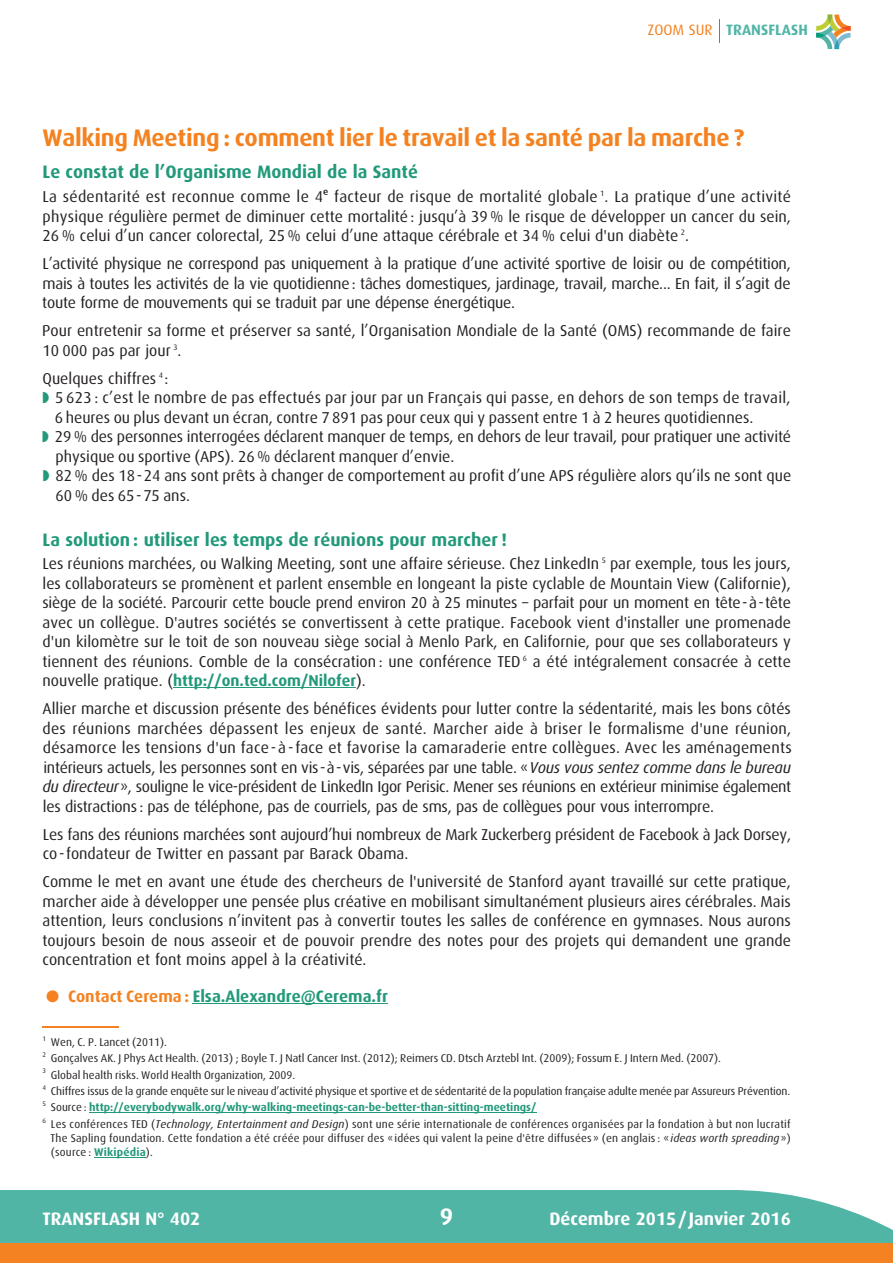
<style>
.page{position:relative;width:893px;height:1263px;background:#fff}
.page>*{position:absolute;margin:0;border:0;box-sizing:border-box;transform-origin:0 0}
.t1{font:700 24px "Dax OT";letter-spacing:-.01em;color:#f58220}
.t2{font:700 24px "Dax OT";color:#fff}
.t3{font:700 18px "Dax OT";color:#22997b}
.t4{font:700 18px "Dax OT";color:#fff}
.t5{font:700 16.5px "Dax OT";color:#22997b}
.t6{font:15.75px/19.5px "Dax OT";color:#231f20;text-align:justify}
.t7{font:700 15px "Dax";color:#51b5a6}
.t8{font:11.25px/14.2px "Dax OT";color:#231f20;text-align:justify}
.t9{font:700 11.25px "Dax OT";color:#22997b}
.t10{font:6.75px "Dax OT";color:#231f20}
.s1{font-family:"Dax OT";font-weight:400;color:#f58220}
.s2{font-family:"Lucida Grande"}
.s3{color:#22997b}
.s4{font-weight:700;color:#22997b}
.s5{font-style:italic}
.s6{color:#f58220}
.s7{font-weight:400;color:#231f20}
</style>
<div class="page">
<div style="left:0;top:1233px;width:893px;height:30px;background:#f58220"></div>
<div style="left:0;top:1190px;width:893px;height:52px;background:#51b5a6"></div>
<svg style="left:719px;top:19px;width:1px;height:23px"></svg>
<svg style="left:816px;top:15px;width:35px;height:34px"></svg>
<hr style="left:173px;top:687px;width:183px;height:1px;background:#22997b">
<hr style="left:193px;top:1003px;width:195px;height:1px;background:#22997b">
<hr style="left:89px;top:1112px;width:447px;height:1px;background:#22997b">
<hr style="left:94px;top:1157px;width:52px;height:1px;background:#22997b">
<hr style="left:43px;top:1026px;width:76px;height:2px;background:#f58220">
<p class="t7" style="left:648px;top:22px;width:161px"><span class="s1">ZOOM SUR</span> TRANSFLASH</p>
<h1 class="t1" style="left:43px;top:129px;width:703px">Walking Meeting : comment lier le travail et la santé par la marche ?</h1>
<p class="t3" style="left:43px;top:166px;width:377px">Le constat de l’Organisme Mondial de la Santé</p>
<p class="t6" style="left:43px;top:189px;width:750px">La sédentarité est reconnue comme le 4<span class="s2">ᵉ</span> facteur de risque de mortalité globale <sup>1</sup>. La pratique d’une activité physique régulière permet de diminuer cette mortalité : jusqu’à 39 % le risque de développer un cancer du sein, 26 % celui d’un cancer colorectal, 25 % celui d’une attaque cérébrale et 34 % celui d'un diabète <sup>2</sup>.</p>
<p class="t6" style="left:42px;top:256px;width:750px">L’activité physique ne correspond pas uniquement à la pratique d’une activité sportive de loisir ou de compétition, mais à toutes les activités de la vie quotidienne : tâches domestiques, jardinage, travail, marche... En fait, il s’agit de toute forme de mouvements qui se traduit par une dépense énergétique.</p>
<p class="t6" style="left:42px;top:323px;width:750px">Pour entretenir sa forme et préserver sa santé, l’Organisation Mondiale de la Santé (OMS) recommande de faire<br>10 000 pas par jour <sup>3</sup>.</p>
<p class="t6" style="left:43px;top:370px;width:127px">Quelques chiffres <sup>4</sup> :</p>
<p class="t6" style="left:43px;top:390px;width:749px"><span class="s3">◗</span> 5 623 : c’est le nombre de pas effectués par jour par un Français qui passe, en dehors de son temps de travail,</p>
<p class="t6" style="left:55px;top:409px;width:700px">6 heures ou plus devant un écran, contre 7 891 pas pour ceux qui y passent entre 1 à 2 heures quotidiennes.</p>
<p class="t6" style="left:42px;top:429px;width:750px"><span class="s3">◗</span> 29 % des personnes interrogées déclarent manquer de temps, en dehors de leur travail, pour pratiquer une activité</p>
<p class="t6" style="left:56px;top:448px;width:400px">physique ou sportive (APS). 26 % déclarent manquer d’envie.</p>
<p class="t6" style="left:43px;top:468px;width:750px"><span class="s3">◗</span> 82 % des 18-24 ans sont prêts à changer de comportement au profit d’une APS régulière alors qu’ils ne sont que</p>
<p class="t6" style="left:56px;top:487px;width:136px">60 % des 65-75 ans.</p>
<p class="t3" style="left:43px;top:533px;width:466px">La solution : utiliser les temps de réunions pour marcher !</p>
<p class="t6" style="left:42px;top:556px;width:750px">Les réunions marchées, ou Walking Meeting, sont une affaire sérieuse. Chez LinkedIn <sup>5</sup> par exemple, tous les jours, les collaborateurs se promènent et parlent ensemble en longeant la piste cyclable de Mountain View (Californie), siège de la société. Parcourir cette boucle prend environ 20 à 25 minutes – parfait pour un moment en tête-à-tête avec un collègue. D'autres sociétés se convertissent à cette pratique. Facebook vient d'installer une promenade d'un kilomètre sur le toit de son nouveau siège social à Menlo Park, en Californie, pour que ses collaborateurs y tiennent des réunions. Comble de la consécration : une conférence TED <sup>6</sup> a été intégralement consacrée à cette nouvelle pratique. (<span class="s4">http://on.ted.com/Nilofer</span>).</p>
<p class="t6" style="left:43px;top:701px;width:751px">Allier marche et discussion présente des bénéfices évidents pour lutter contre la sédentarité, mais les bons côtés des réunions marchées dépassent les enjeux de santé. Marcher aide à briser le formalisme d'une réunion, désamorce les tensions d'un face-à-face et favorise la camaraderie entre collègues. Avec les aménagements intérieurs actuels, les personnes sont en vis-à-vis, séparées par une table. «<span class="s5">Vous vous sentez comme dans le bureau du directeur</span>», souligne le vice-président de LinkedIn Igor Perisic. Mener ses réunions en extérieur minimise également les distractions : pas de téléphone, pas de courriels, pas de sms, pas de collègues pour vous interrompre.</p>
<p class="t6" style="left:43px;top:826px;width:750px">Les fans des réunions marchées sont aujourd’hui nombreux de Mark Zuckerberg président de Facebook à Jack Dorsey, co-fondateur de Twitter en passant par Barack Obama.</p>
<p class="t6" style="left:42px;top:874px;width:750px">Comme le met en avant une étude des chercheurs de l'université de Stanford ayant travaillé sur cette pratique, marcher aide à développer une pensée plus créative en mobilisant simultanément plusieurs aires cérébrales. Mais attention, leurs conclusions n’invitent pas à convertir toutes les salles de conférence en gymnases. Nous aurons toujours besoin de nous asseoir et de pouvoir prendre des notes pour des projets qui demandent une grande concentration et font moins appel à la créativité.</p>
<p class="t5" style="left:46px;top:990px;width:343px"><span class="s6">● Contact Cerema :</span> Elsa.Alexandre@Cerema.fr</p>
<p class="t10" style="left:43px;top:1036px;width:5px">1</p>
<p class="t8" style="left:51px;top:1036px;width:117px">Wen, C. P. Lancet (2011).</p>
<p class="t10" style="left:43px;top:1052px;width:5px">2</p>
<p class="t8" style="left:51px;top:1052px;width:672px">Gonçalves AK. J Phys Act Health. (2013) ; Boyle T. J Natl Cancer Inst. (2012); Reimers CD. Dtsch Arztebl Int. (2009); Fossum E. J Intern Med. (2007).</p>
<p class="t10" style="left:43px;top:1069px;width:5px">3</p>
<p class="t8" style="left:51px;top:1069px;width:246px">Global health risks. World Health Organization, 2009.</p>
<p class="t10" style="left:43px;top:1085px;width:5px">4</p>
<p class="t8" style="left:51px;top:1085px;width:741px">Chiffres issus de la grande enquête sur le niveau d’activité physique et sportive et de sédentarité de la population française adulte menée par Assureurs Prévention.</p>
<p class="t10" style="left:43px;top:1101px;width:5px">5</p>
<p class="t9" style="left:51px;top:1103px;width:487px"><span class="s7">Source :</span> http://everybodywalk.org/why-walking-meetings-can-be-better-than-sitting-meetings/</p>
<p class="t10" style="left:43px;top:1118px;width:5px">6</p>
<p class="t8" style="left:51px;top:1118px;width:742px">Les conférences TED (<span class="s5">Technology, Entertainment and Design</span>) sont une série internationale de conférences organisées par la fondation à but non lucratif The Sapling foundation. Cette fondation a été créée pour diffuser des «idées qui valent la peine d'être diffusées» (en anglais : «<span class="s5">ideas worth spreading</span>») (source : <span class="s4">Wikipédia</span>).</p>
<p class="t4" style="left:43px;top:1212px;width:159px">TRANSFLASH N° 402</p>
<h1 class="t2" style="left:440px;top:1208px;width:15px">9</h1>
<p class="t4" style="left:549px;top:1212px;width:243px">Décembre 2015/Janvier 2016</p>
</div>
